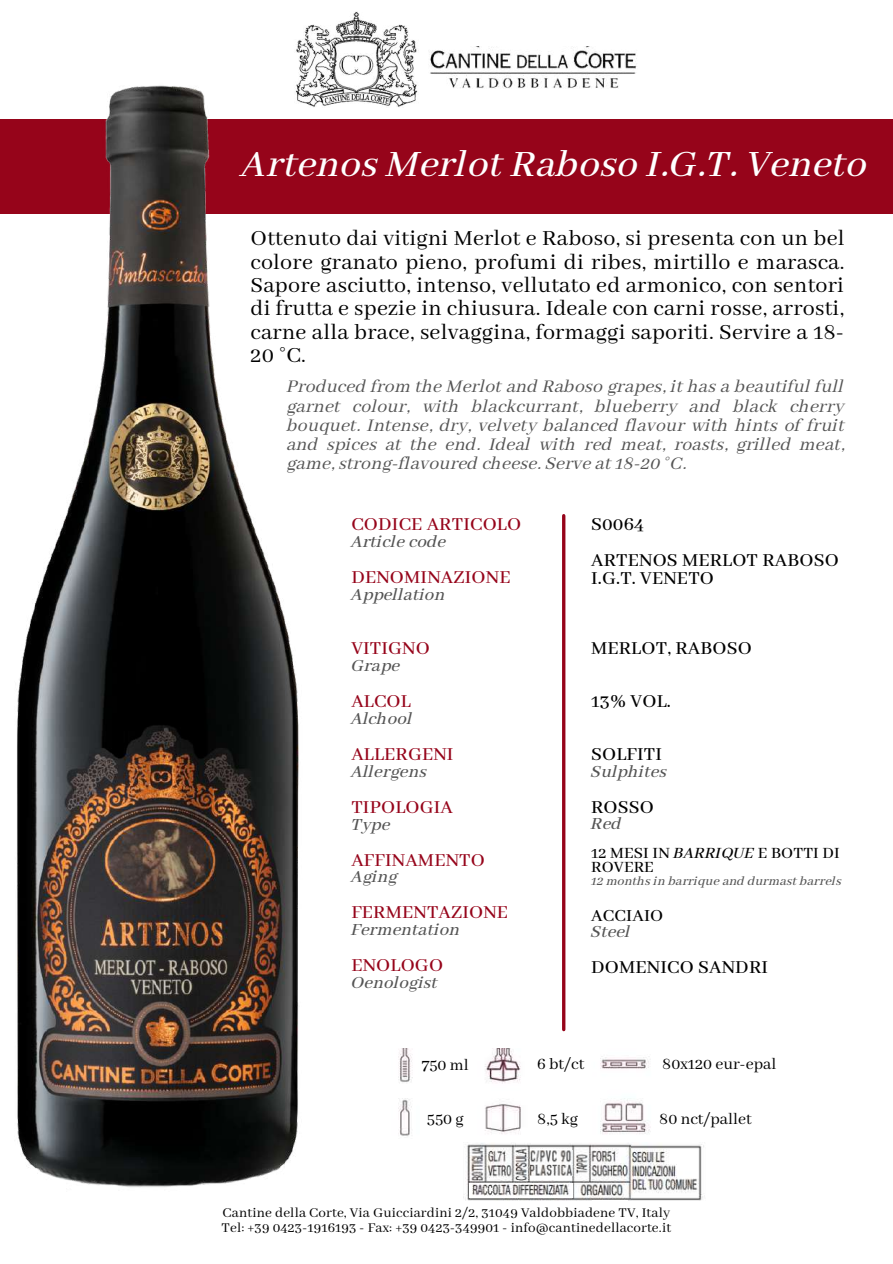
<style>
.page{position:relative;width:893px;height:1264px;background:#fff}
.page>*{position:absolute;margin:0;border:0;box-sizing:border-box;transform-origin:0 0}
.t1{font:41.4px "CA Generated";letter-spacing:.01em;color:#fff}
.t2{font:24px/23.2px "Abhaya Libre";letter-spacing:.01em;color:#000;text-align:justify}
.t3{font:500 20.4px "Abhaya Libre";letter-spacing:.01em;color:#96041a}
.t4{font:500 20.4px/36px "Abhaya Libre";letter-spacing:.01em;color:#000}
.t5{font:19.8px/19px "CA Generated";letter-spacing:.01em;color:#545454;text-align:justify}
.t6{font:18.9px "CA Generated";letter-spacing:.01em;color:#545454}
.t7{font:500 18.9px "Abhaya Libre";letter-spacing:.01em;color:#000}
.t8{font:17.55px "Abhaya Libre";color:#000}
.t9{font:500 17.4px/14.5px "Abhaya Libre";letter-spacing:.01em;color:#000}
.t10{font:15px/14.5px "Abhaya Libre";letter-spacing:.01em;color:#000}
.t11{font:13.95px "CA Generated";letter-spacing:.01em;color:#545454}
.s1{font-family:"CA Generated";font-weight:400}
</style>
<div class="page">
<div style="left:0;top:119px;width:892px;height:94px;background:#96041a"></div>
<img style="left:296px;top:12px;width:121px;height:50px">
<img style="left:430px;top:46px;width:207px;height:42px">
<hr style="left:562px;top:515px;width:3px;height:514px;background:#96041a">
<img style="left:485px;top:1048px;width:166px;height:86px">
<img style="left:463px;top:1143px;width:128px;height:57px">
<div style="left:530px;top:1148px;width:42px;height:31px;background:linear-gradient(to right,#fff,#fff)"></div>
<img style="left:628px;top:1144px;width:76px;height:57px">
<img style="left:572px;top:1143px;width:58px;height:56px">
<div style="left:469px;top:1182px;width:103px;height:15px;background:#fff"></div>
<img style="left:472px;top:1184px;width:98px;height:11px">
<img style="left:530px;top:1150px;width:42px;height:25px">
<img style="left:0;top:62px;width:421px;height:1126px">
<h1 class="t1" style="left:242px;top:142px;width:626px">Artenos Merlot Raboso I.G.T. Veneto</h1>
<p class="t2" style="left:250px;top:228px;width:595px">Ottenuto dai vitigni Merlot e Raboso, si presenta con un bel colore granato pieno, profumi di ribes, mirtillo e marasca.<br>Sapore asciutto, intenso, vellutato ed armonico, con sentori di frutta e spezie in chiusura. Ideale con carni rosse, arrosti, carne alla brace, selvaggina, formaggi saporiti. Servire a 18- 20 °C.</p>
<p class="t5" style="left:287px;top:378px;width:559px">Produced from the Merlot and Raboso grapes, it has a beautiful full garnet colour, with blackcurrant, blueberry and black cherry bouquet. Intense, dry, velvety balanced flavour with hints of fruit and spices at the end. Ideal with red meat, roasts, grilled meat, game, strong-flavoured cheese. Serve at 18-20 °C.</p>
<p class="t3" style="left:351px;top:513px;width:171px">CODICE ARTICOLO</p>
<p class="t6" style="left:351px;top:531px;width:96px">Article code</p>
<p class="t3" style="left:351px;top:566px;width:161px">DENOMINAZIONE</p>
<p class="t6" style="left:351px;top:584px;width:95px">Appellation</p>
<p class="t3" style="left:351px;top:637px;width:80px">VITIGNO</p>
<p class="t6" style="left:351px;top:655px;width:50px">Grape</p>
<p class="t3" style="left:351px;top:690px;width:61px">ALCOL</p>
<p class="t6" style="left:351px;top:708px;width:63px">Alchool</p>
<p class="t3" style="left:351px;top:742px;width:104px">ALLERGENI</p>
<p class="t6" style="left:351px;top:760px;width:77px">Allergens</p>
<p class="t3" style="left:351px;top:795px;width:103px">TIPOLOGIA</p>
<p class="t6" style="left:351px;top:813px;width:40px">Type</p>
<p class="t3" style="left:351px;top:848px;width:135px">AFFINAMENTO</p>
<p class="t6" style="left:351px;top:866px;width:48px">Aging</p>
<p class="t3" style="left:351px;top:901px;width:158px">FERMENTAZIONE</p>
<p class="t6" style="left:351px;top:919px;width:110px">Fermentation</p>
<p class="t3" style="left:351px;top:954px;width:93px">ENOLOGO</p>
<p class="t6" style="left:351px;top:972px;width:88px">Oenologist</p>
<p class="t4" style="left:591px;top:507px;width:249px">S0064<br>ARTENOS MERLOT RABOSO</p>
<p class="t4" style="left:591px;top:561px;width:124px">I.G.T. VENETO</p>
<p class="t4" style="left:591px;top:631px;width:162px">MERLOT, RABOSO</p>
<p class="t4" style="left:591px;top:683px;width:81px">13% VOL.</p>
<p class="t4" style="left:591px;top:736px;width:72px">SOLFITI</p>
<p class="t6" style="left:591px;top:760px;width:77px">Sulphites</p>
<p class="t4" style="left:591px;top:789px;width:64px">ROSSO</p>
<p class="t6" style="left:591px;top:813px;width:32px">Red</p>
<p class="t9" style="left:591px;top:846px;width:250px">12 MESI IN <span class="s1">BARRIQUE</span> E BOTTI DI<br>ROVERE</p>
<p class="t11" style="left:591px;top:872px;width:252px">12 months in barrique and durmast barrels</p>
<p class="t7" style="left:591px;top:904px;width:74px">ACCIAIO</p>
<p class="t6" style="left:591px;top:921px;width:41px">Steel</p>
<p class="t4" style="left:591px;top:950px;width:178px">DOMENICO SANDRI</p>
<p class="t8" style="left:422px;top:1054px;width:49px">750 ml</p>
<p class="t8" style="left:537px;top:1054px;width:49px">6 bt/ct</p>
<p class="t8" style="left:662px;top:1054px;width:116px">80x120 eur-epal</p>
<p class="t8" style="left:427px;top:1109px;width:38px">550 g</p>
<p class="t8" style="left:537px;top:1109px;width:42px">8,5 kg</p>
<p class="t8" style="left:659px;top:1109px;width:94px">80 nct/pallet</p>
<p class="t10" style="left:221px;top:1205px;width:451px">Cantine della Corte, Via Guicciardini 2/2, 31049 Valdobbiadene TV, Italy<br>Tel: +39 0423-1916193 - Fax: +39 0423-349901 - info@cantinedellacorte.it</p>
</div>
